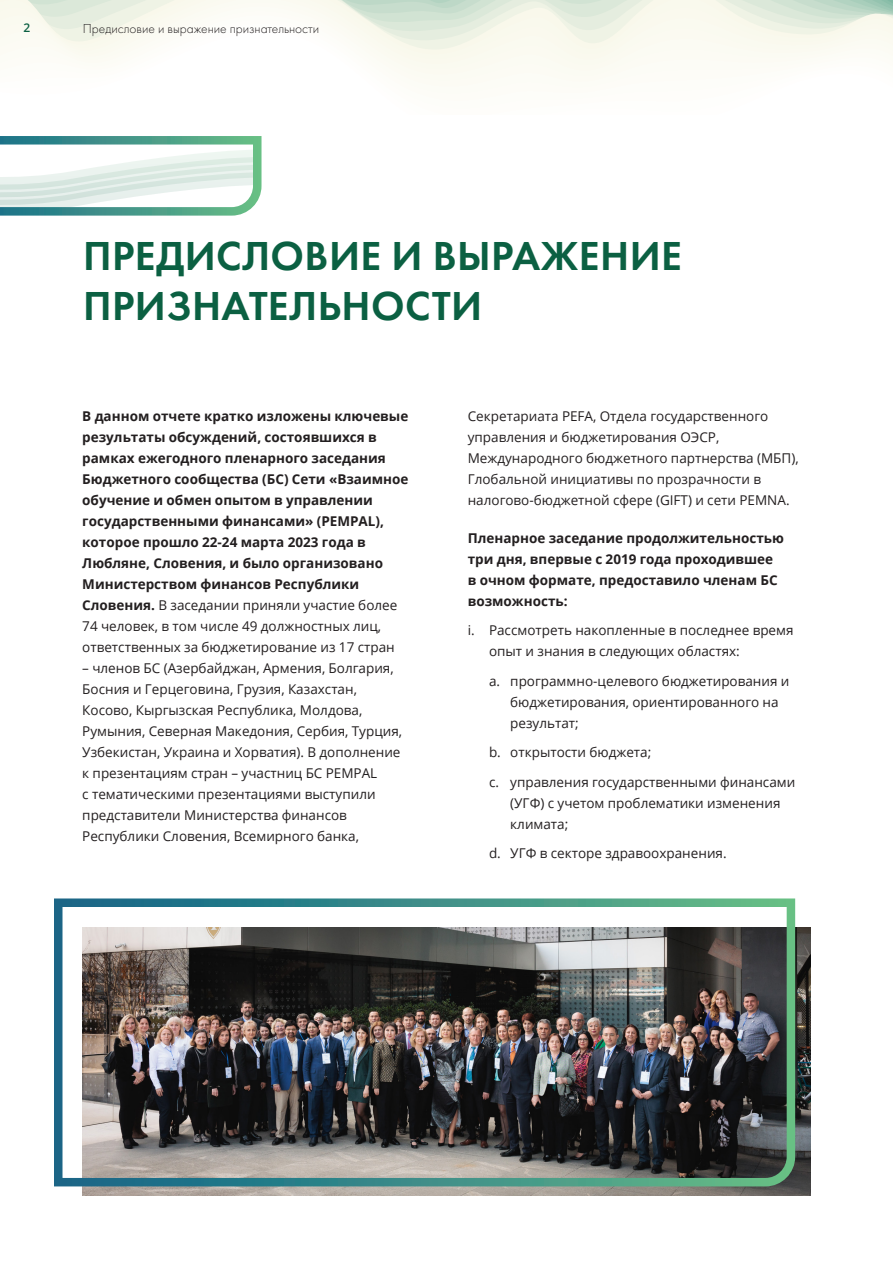
<style>
.page{position:relative;width:893px;height:1263px;background:#fff}
.page>*{position:absolute;margin:0;border:0;box-sizing:border-box;transform-origin:0 0}
.Header_Lvl_1{font:600 42px/50.4px "Futura PT";letter-spacing:.01em;color:#0b6042}
.Body_text{font:13.5px/21px "Open Sans";color:#231f20}
.Body_text-2{font:700 13.5px/21px "Open Sans";color:#231f20}
.t1{font:300 13.5px "Futura PT";color:#231f20}
.t2{font:600 12px "Open Sans";color:#0b6042}
.s1{font-weight:400}
</style>
<div class="page">
<svg style="left:0;top:2px;width:893px;height:4px;background:#dfeadc"></svg>
<svg style="left:0;top:6px;width:893px;height:5px"></svg>
<svg style="left:0;top:11px;width:893px;height:4px"></svg>
<svg style="left:0;top:15px;width:893px;height:4px"></svg>
<svg style="left:0;top:19px;width:893px;height:4px"></svg>
<svg style="left:0;top:23px;width:893px;height:4px;fill:#f9f9ed"></svg>
<svg style="left:0;top:27px;width:893px;height:59px;fill:#fcfbf5"></svg>
<img style="left:82px;top:927px;width:729px;height:268px">
<img style="left:54px;top:898px;width:745px;height:293px">
<svg style="left:0;top:136px;width:262px;height:80px"></svg>
<p class="t2" style="left:24px;top:19px;width:8px">2</p>
<p class="t1" style="left:83px;top:21px;width:238px">Предисловие и выражение признательности</p>
<p class="Header_Lvl_1" style="left:83px;top:230px;width:600px">ПРЕДИСЛОВИЕ И ВЫРАЖЕНИЕ<br>ПРИЗНАТЕЛЬНОСТИ</p>
<p class="Body_text-2" style="left:82px;top:405px;width:328px">В данном отчете кратко изложены ключевые результаты обсуждений, состоявшихся в рамках ежегодного пленарного заседания Бюджетного сообщества (БС) Сети «Взаимное обучение и обмен опытом в управлении государственными финансами» (PEMPAL), которое прошло 22-24 марта 2023 года в Любляне, Словения, и было организовано Министерством финансов Республики Словения. <span class="s1">В заседании приняли участие более 74 человек, в том числе 49 должностных лиц, ответственных за бюджетирование из 17 стран</span></p>
<p class="Body_text" style="left:82px;top:657px;width:321px">– членов БС (Азербайджан, Армения, Болгария, Босния и Герцеговина, Грузия, Казахстан, Косово, Кыргызская Республика, Молдова, Румыния, Северная Македония, Сербия, Турция, Узбекистан, Украина и Хорватия). В дополнение к презентациям стран – участниц БС PEMPAL<br>с тематическими презентациями выступили представители Министерства финансов Республики Словения, Всемирного банка,</p>
<p class="Body_text" style="left:468px;top:405px;width:332px">Секретариата PEFA, Отдела государственного управления и бюджетирования ОЭСР, Международного бюджетного партнерства (МБП), Глобальной инициативы по прозрачности в налогово-бюджетной сфере (GIFT) и сети PEMNA.</p>
<p class="Body_text-2" style="left:468px;top:527px;width:318px">Пленарное заседание продолжительностью три дня, впервые с 2019 года проходившее в очном формате, предоставило членам БС возможность:</p>
<p class="Body_text" style="left:489px;top:619px;width:306px;text-indent:-21px">i. Рассмотреть накопленные в последнее время опыт и знания в следующих областях:</p>
<p class="Body_text" style="left:510px;top:670px;width:281px;text-indent:-21px">a. программно-целевого бюджетирования и бюджетирования, ориентированного на результат;</p>
<p class="Body_text" style="left:489px;top:741px;width:164px">b. открытости бюджета;</p>
<p class="Body_text" style="left:510px;top:771px;width:287px;text-indent:-21px">c. управления государственными финансами (УГФ) с учетом проблематики изменения климата;</p>
<p class="Body_text" style="left:489px;top:842px;width:239px">d. УГФ в секторе здравоохранения.</p>
</div>
